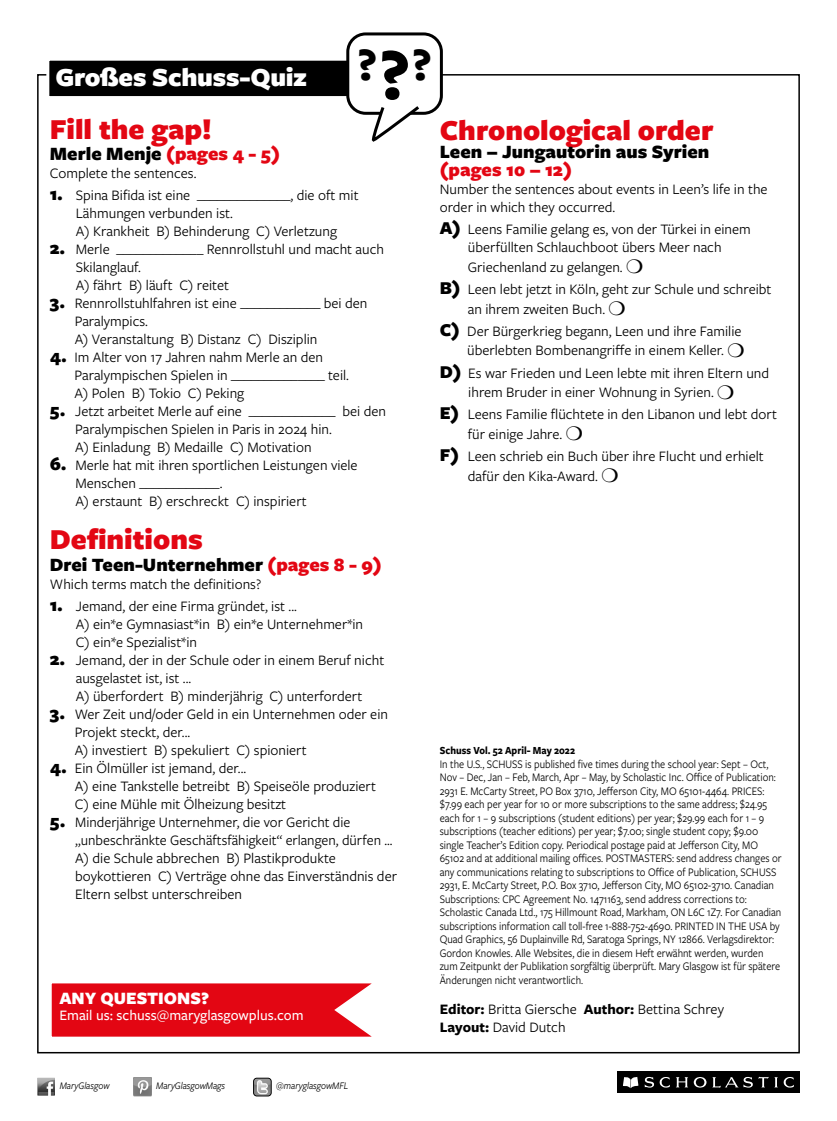
<style>
.page{position:relative;width:837px;height:1121px;background:#fff}
.page>*{position:absolute;margin:0;border:0;box-sizing:border-box;transform-origin:0 0}
.t1{font:700 75.6px "Freight Sans Pro";color:#000}
.t2{font:700 48.3px "Freight Sans Pro";color:#000}
.Body_copy{font:900 30px "Freight Sans Pro";color:#e30613}
.new_main_header{font:900 27px "Freight Sans Pro";letter-spacing:-.01em;color:#fff}
.Body_copy-2{font:900 19.5px/18px "Freight Sans Pro";color:#000}
.GREETING_SIGNATURE{font:900 18px "Freight Sans Pro";color:#fff}
.Body_copy-3{font:15px/18px "Freight Sans Pro";color:#000}
.GREETING_SIGNATURE-2{font:500 15px "Freight Sans Pro";color:#fff}
.Body_copy-4{font:12px/13.5px "Freight Sans Pro";color:#000;scale:.9 1}
.Body_copy-5{font:700 11.25px "Freight Sans Pro";color:#000;scale:.9 1}
.BT_LIGHT{font:italic 10.5px "Freight Sans Pro";color:#000;scale:.9 1}
.s1{color:#e30613}
.s2{font-weight:900;font-size:18.75px}
.s3{font-weight:700}
</style>
<div class="page">
<svg style="left:51px;top:983px;width:321px;height:54px;background:#e51824"></svg>
<div style="left:617px;top:1071px;width:183px;height:22px;background:#000"></div>
<svg style="left:623px;top:1077px;width:15px;height:11px"></svg>
<svg style="left:645px;top:1076px;width:25px;height:11px"></svg>
<svg style="left:676px;top:1077px;width:12px;height:10px"></svg>
<svg style="left:694px;top:1076px;width:100px;height:11px"></svg>
<img style="left:37px;top:1077px;width:18px;height:18px">
<img style="left:254px;top:1078px;width:17px;height:17px">
<div style="left:254px;top:1078px;width:17px;height:18px;border:1px solid #000;border-radius:3px"></div>
<img style="left:134px;top:1077px;width:18px;height:19px">
<div style="left:346px;top:32px;width:97px;height:83px;border:3px solid #000;border-radius:18px"></div>
<svg style="left:45px;top:55px;width:381px;height:87px"></svg>
<p class="new_main_header" style="left:55px;top:58px;width:253px">Großes Schuss-Quiz</p>
<p class="t2" style="left:357px;top:31px;width:22px">?</p>
<p class="t2" style="left:412px;top:31px;width:22px">?</p>
<p class="t1" style="left:379px;top:22px;width:33px">?</p>
<p class="Body_copy" style="left:50px;top:109px;width:163px">Fill the gap!</p>
<p class="Body_copy-2" style="left:50px;top:143px;width:232px">Merle Menje <span class="s1">(pages 4 - 5)</span></p>
<p class="Body_copy-3" style="left:50px;top:163px;width:148px">Complete the sentences.</p>
<p class="Body_copy-3" style="left:76px;top:185px;width:284px;text-indent:-26px"><span class="s2">1.</span> Spina Bifida ist eine ______________, die oft mit<br>Lähmungen verbunden ist.<br>A) Krankheit B) Behinderung C) Verletzung</p>
<p class="Body_copy-3" style="left:76px;top:239px;width:310px;text-indent:-26px"><span class="s2">2.</span> Merle _____________ Rennrollstuhl und macht auch<br>Skilanglauf.<br>A) fährt B) läuft C) reitet</p>
<p class="Body_copy-3" style="left:75px;top:293px;width:294px;text-indent:-25px"><span class="s2">3.</span> Rennrollstuhlfahren ist eine ____________ bei den<br>Paralympics.<br>A) Veranstaltung B) Distanz C) Disziplin</p>
<p class="Body_copy-3" style="left:74px;top:347px;width:276px;text-indent:-25px"><span class="s2">4.</span> Im Alter von 17 Jahren nahm Merle an den<br>Paralympischen Spielen in ______________ teil.<br>A) Polen B) Tokio C) Peking</p>
<p class="Body_copy-3" style="left:75px;top:401px;width:312px;text-indent:-25px"><span class="s2">5.</span> Jetzt arbeitet Merle auf eine _____________ bei den<br>Paralympischen Spielen in Paris in 2024 hin.<br>A) Einladung B) Medaille C) Motivation</p>
<p class="Body_copy-3" style="left:75px;top:455px;width:284px;text-indent:-25px"><span class="s2">6.</span> Merle hat mit ihren sportlichen Leistungen viele<br>Menschen ____________.<br>A) erstaunt B) erschreckt C) inspiriert</p>
<p class="Body_copy" style="left:50px;top:518px;width:154px">Definitions</p>
<p class="Body_copy-2" style="left:50px;top:555px;width:333px">Drei Teen-Unternehmer <span class="s1">(pages 8 - 9)</span></p>
<p class="Body_copy-3" style="left:50px;top:574px;width:213px">Which terms match the definitions?</p>
<p class="Body_copy-3" style="left:76px;top:597px;width:289px;text-indent:-26px"><span class="s2">1.</span> Jemand, der eine Firma gründet, ist ...<br>A) ein*e Gymnasiast*in B) ein*e Unternehmer*in<br>C) ein*e Spezialist*in</p>
<p class="Body_copy-3" style="left:76px;top:651px;width:310px;text-indent:-26px"><span class="s2">2.</span> Jemand, der in der Schule oder in einem Beruf nicht ausgelastet ist, ist ...<br>A) überfordert B) minderjährig C) unterfordert</p>
<p class="Body_copy-3" style="left:75px;top:705px;width:315px;text-indent:-25px"><span class="s2">3.</span> Wer Zeit und/oder Geld in ein Unternehmen oder ein<br>Projekt steckt, der...<br>A) investiert B) spekuliert C) spioniert</p>
<p class="Body_copy-3" style="left:75px;top:759px;width:303px;text-indent:-25px"><span class="s2">4.</span> Ein Ölmüller ist jemand, der...<br>A) eine Tankstelle betreibt B) Speiseöle produziert<br>C) eine Mühle mit Ölheizung besitzt</p>
<p class="Body_copy-3" style="left:75px;top:813px;width:323px;text-indent:-25px"><span class="s2">5.</span> Minderjährige Unternehmer, die vor Gericht die „unbeschränkte Geschäftsfähigkeit“ erlangen, dürfen ...<br>A) die Schule abbrechen B) Plastikprodukte boykottieren C) Verträge ohne das Einverständnis der Eltern selbst unterschreiben</p>
<p class="GREETING_SIGNATURE" style="left:59px;top:985px;width:151px">ANY QUESTIONS?</p>
<p class="GREETING_SIGNATURE-2" style="left:59px;top:1005px;width:246px">Email us: schuss@maryglasgowplus.com</p>
<p class="Body_copy" style="left:440px;top:109px;width:275px">Chronological order</p>
<p class="Body_copy-2" style="left:440px;top:142px;width:271px">Leen – Jungautorin aus Syrien <span class="s1">(pages 10 – 12)</span></p>
<p class="Body_copy-3" style="left:440px;top:179px;width:329px">Number the sentences about events in Leen’s life in the order in which they occurred.</p>
<p class="Body_copy-3" style="left:440px;top:220px;width:313px;text-align:center"><span class="s2">A)</span> Leens Familie gelang es, von der Türkei in einem überfüllten Schlauchboot übers Meer nach</p>
<p class="Body_copy-3" style="left:468px;top:257px;width:177px">Griechenland zu gelangen. ❍</p>
<p class="Body_copy-3" style="left:468px;top:279px;width:305px;line-height:19.5px;text-indent:-28px"><span class="s2">B)</span> Leen lebt jetzt in Köln, geht zur Schule und schreibt an ihrem zweiten Buch. ❍</p>
<p class="Body_copy-3" style="left:440px;top:320px;width:306px;line-height:19.5px;text-align:right"><span class="s2">C)</span> Der Bürgerkrieg begann, Leen und ihre Familie überlebten Bombenangriffe in einem Keller. ❍</p>
<p class="Body_copy-3" style="left:440px;top:362px;width:331px;line-height:19.5px;text-align:center"><span class="s2">D)</span> Es war Frieden und Leen lebte mit ihren Eltern und ihrem Bruder in einer Wohnung in Syrien. ❍</p>
<p class="Body_copy-3" style="left:468px;top:404px;width:311px;line-height:19.5px;text-indent:-28px"><span class="s2">E)</span> Leens Familie flüchtete in den Libanon und lebt dort für einige Jahre. ❍</p>
<p class="Body_copy-3" style="left:468px;top:446px;width:297px;line-height:19.5px;text-indent:-28px"><span class="s2">F)</span> Leen schrieb ein Buch über ihre Flucht und erhielt dafür den Kika-Award. ❍</p>
<p class="Body_copy-5" style="left:440px;top:742px;width:152px">Schuss Vol. 52 April- May 2022</p>
<p class="Body_copy-4" style="left:440px;top:756px;width:381px">In the U.S., SCHUSS is published five times during the school year: Sept – Oct, Nov – Dec, Jan – Feb, March, Apr – May, by Scholastic Inc. Office of Publication:<br>2931 E. McCarty Street, PO Box 3710, Jefferson City, MO 65101-4464. PRICES: $7.99 each per year for 10 or more subscriptions to the same address; $24.95 each for 1 – 9 subscriptions (student editions) per year; $29.99 each for 1 – 9 subscriptions (teacher editions) per year; $7.00; single student copy; $9.00 single Teacher’s Edition copy. Periodical postage paid at Jefferson City, MO 65102 and at additional mailing offices. POSTMASTERS: send address changes or any communications relating to subscriptions to Office of Publication, SCHUSS 2931, E. McCarty Street, P.O. Box 3710, Jefferson City, MO 65102-3710. Canadian Subscriptions: CPC Agreement No. 1471163, send address corrections to:<br>Scholastic Canada Ltd., 175 Hillmount Road, Markham, ON L6C 1Z7. For Canadian subscriptions information call toll-free 1-888-752-4690. PRINTED IN THE USA by Quad Graphics, 56 Duplainville Rd, Saratoga Springs, NY 12866. Verlagsdirektor:<br>Gordon Knowles. Alle Websites, die in diesem Heft erwähnt werden, wurden zum Zeitpunkt der Publikation sorgfältig überprüft. Mary Glasgow ist für spätere Änderungen nicht verantwortlich.</p>
<p class="Body_copy-3" style="left:440px;top:999px;width:286px"><span class="s3">Editor:</span> Britta Giersche <span class="s3">Author:</span> Bettina Schrey</p>
<p class="Body_copy-3" style="left:440px;top:1017px;width:127px"><span class="s3">Layout:</span> David Dutch</p>
<p class="BT_LIGHT" style="left:60px;top:1078px;width:57px">MaryGlasgow</p>
<p class="BT_LIGHT" style="left:156px;top:1078px;width:78px">MaryGlasgowMags</p>
<p class="BT_LIGHT" style="left:276px;top:1078px;width:82px">@maryglasgowMFL</p>
</div>
